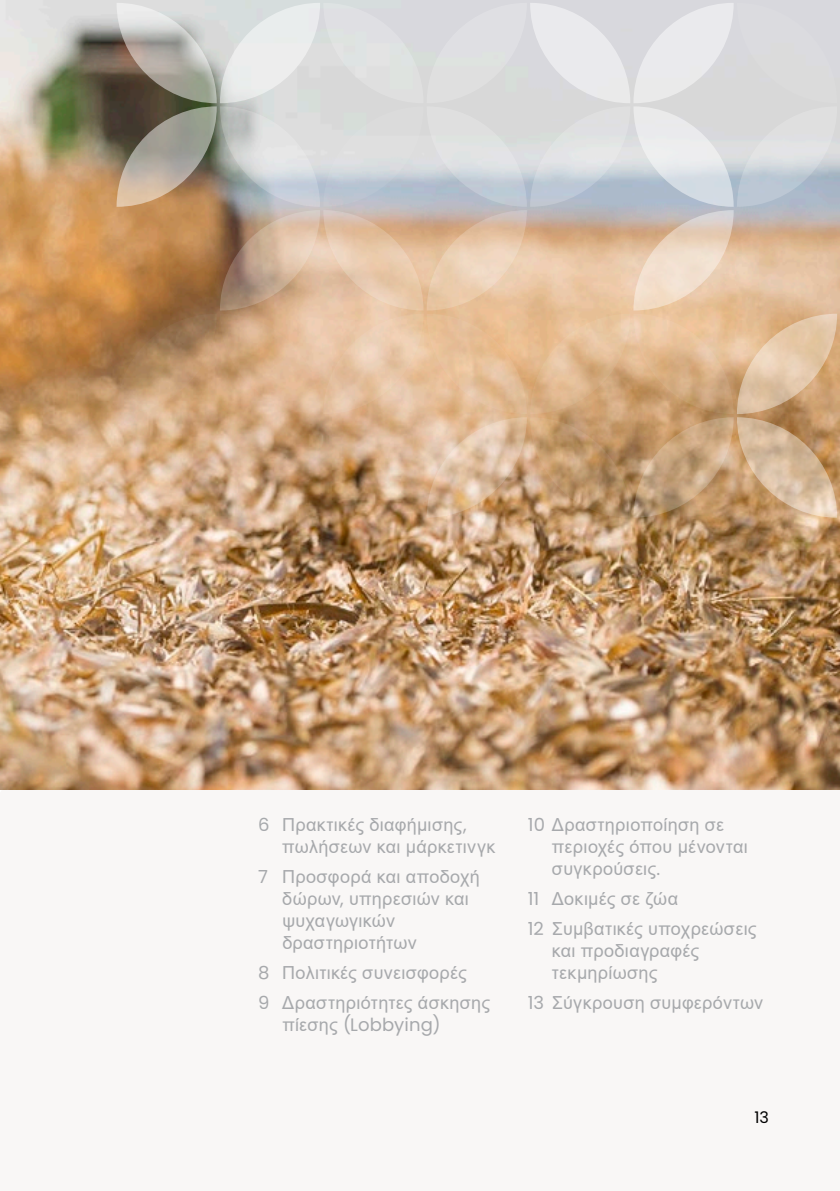
<style>
.page{position:relative;width:840px;height:1191px;background:#fff}
.page>*{position:absolute;margin:0;border:0;box-sizing:border-box;transform-origin:0 0}
.t1{font:18px/22px "Arial";letter-spacing:.015em;color:#a7a9ac}
.t2{font:18px "Poppins";letter-spacing:.01em;color:#a7a9ac}
.t3{font:16px "Poppins";color:#000}
.s1{font-family:"Poppins"}
.s2{font-family:"Arial"}
</style>
<div class="page">
<img style="left:0;top:0;width:839px;height:789px">
<svg style="left:116px;top:3px;width:720px;height:514px;background:#d1bba6"></svg>
<p class="t1" style="left:282px;top:814px;width:215px;text-indent:-24px"><span class="s1">6</span> Πρακτικές διαφήμισης<span class="s1">, </span>πωλήσεων και μάρκετινγκ</p>
<p class="t1" style="left:282px;top:866px;width:199px;text-indent:-24px"><span class="s1">7</span> Προσφορά και αποδοχή δώρων<span class="s1">,</span> υπηρεσιών και ψυχαγωγικών δραστηριοτήτων</p>
<p class="t1" style="left:258px;top:958px;width:233px;line-height:30px"><span class="s1">8</span> Πολιτικές συνεισφορές<br><span class="s1">9</span> Δραστηριότητες άσκησης</p>
<p class="t2" style="left:282px;top:1014px;width:160px"><span class="s2">πίεσης</span> (Lobbying)</p>
<p class="t1" style="left:551px;top:814px;width:197px;text-indent:-24px"><span class="s1">10</span> Δραστηριοποίηση σε περιοχές όπου μένονται συγκρούσεις<span class="s1">.</span></p>
<p class="t1" style="left:527px;top:884px;width:230px;line-height:30px"><span class="s1">11</span> Δοκιμές σε ζώα<br><span class="s1">12</span> Συμβατικές υποχρεώσεις</p>
<p class="t1" style="left:551px;top:940px;width:149px">και προδιαγραφές τεκμηρίωσης</p>
<p class="t1" style="left:527px;top:992px;width:237px"><span class="s1">13</span> Σύγκρουση συμφερόντων</p>
<p class="t3" style="left:754px;top:1107px;width:16px">13</p>
</div>
